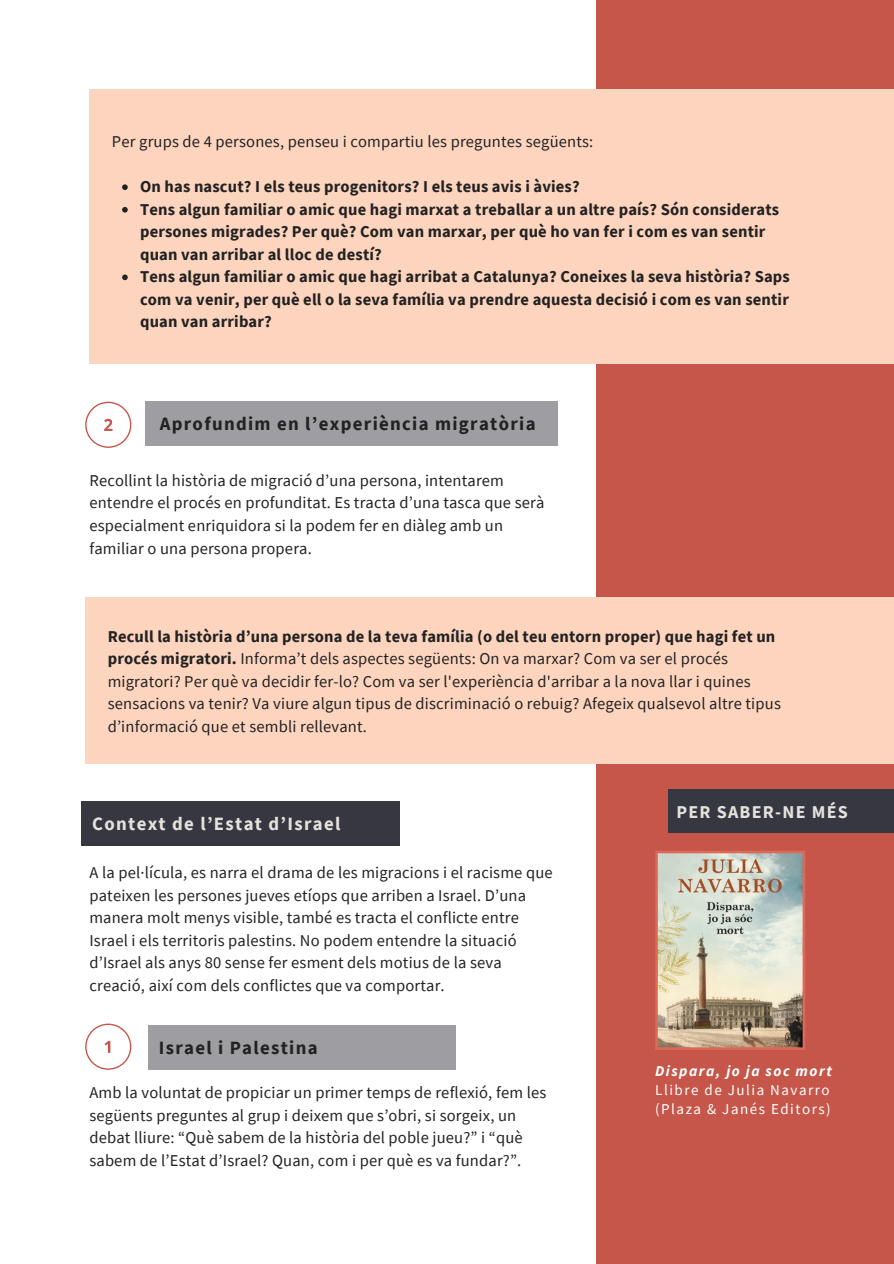
<style>
.page{position:relative;width:894px;height:1264px;background:#fff}
.page>*{position:absolute;margin:0;border:0;box-sizing:border-box;transform-origin:0 0}
.t1{font:700 18.75px "Source Sans Pro";letter-spacing:.07em;color:#222}
.t2{font:700 18.75px "Source Sans Pro";letter-spacing:.07em;color:#e5e2de}
.t3{font:700 18px "Source Sans Pro";letter-spacing:.07em;color:#e5e2de}
.t4{font:16.5px/22.5px "Source Sans Pro";letter-spacing:.01em;color:#222}
.t5{font:700 16.5px/22.5px "Source Sans Pro";letter-spacing:.01em;color:#222}
.t6{font:15px/19.2px "Source Sans Pro";letter-spacing:.1em;color:#fff}
.t7{font:italic 700 15px "Source Sans Pro";letter-spacing:.1em;color:#fff}
.s1{font-weight:700}
</style>
<div class="page">
<div style="left:596px;top:0;width:297px;height:1263px;background:#c55649"></div>
<div style="left:89px;top:89px;width:804px;height:275px;background:#fdd4be"></div>
<div style="left:145px;top:402px;width:412px;height:44px;background:#9d9da2"></div>
<svg style="left:85px;top:402px;width:46px;height:46px"></svg>
<div style="left:85px;top:597px;width:808px;height:167px;background:#fdd4be"></div>
<div style="left:668px;top:789px;width:225px;height:43px;background:#373741"></div>
<div style="left:148px;top:1025px;width:307px;height:44px;background:#9d9da2"></div>
<svg style="left:85px;top:1023px;width:46px;height:46px"></svg>
<svg style="left:122px;top:184px;width:6px;height:6px"></svg>
<svg style="left:122px;top:207px;width:6px;height:5px"></svg>
<svg style="left:122px;top:274px;width:6px;height:6px"></svg>
<img style="left:655px;top:851px;width:150px;height:198px">
<div style="left:81px;top:801px;width:319px;height:44px;background:#373741"></div>
<p class="t4" style="left:112px;top:130px;width:483px">Per grups de 4 persones, penseu i compartiu les preguntes següents:</p>
<p class="t5" style="left:140px;top:175px;width:651px">On has nascut? I els teus progenitors? I els teus avis i àvies?<br>Tens algun familiar o amic que hagi marxat a treballar a un altre país? Són considerats persones migrades? Per què? Com van marxar, per què ho van fer i com es van sentir quan van arribar al lloc de destí?<br>Tens algun familiar o amic que hagi arribat a Catalunya? Coneixes la seva història? Saps com va venir, per què ell o la seva família va prendre aquesta decisió i com es van sentir quan van arribar?</p>
<p class="t1" style="left:160px;top:412px;width:377px">Aprofundim en l’experiència migratòria</p>
<p class="t4" style="left:89px;top:469px;width:456px">Recollint la història de migració d’una persona, intentarem entendre el procés en profunditat. Es tracta d’una tasca que serà especialment enriquidora si la podem fer en diàleg amb un familiar o una persona propera.</p>
<p class="t4" style="left:108px;top:624px;width:674px"><span class="s1">Recull la història d’una persona de la teva família (o del teu entorn proper) que hagi fet un procés migratori.</span> Informa’t dels aspectes següents: On va marxar? Com va ser el procés migratori? Per què va decidir fer-lo? Com va ser l'experiència d'arribar a la nova llar i quines sensacions va tenir? Va viure algun tipus de discriminació o rebuig? Afegeix qualsevol altre tipus d’informació que et sembli rellevant.</p>
<p class="t2" style="left:92px;top:811px;width:249px">Context de l’Estat d’Israel</p>
<p class="t4" style="left:89px;top:861px;width:464px">A la pel·lícula, es narra el drama de les migracions i el racisme que pateixen les persones jueves etíops que arriben a Israel. D’una manera molt menys visible, també es tracta el conflicte entre Israel i els territoris palestins. No podem entendre la situació d’Israel als anys 80 sense fer esment dels motius de la seva creació, així com dels conflictes que va comportar.</p>
<p class="t1" style="left:159px;top:1035px;width:160px">Israel i Palestina</p>
<p class="t4" style="left:89px;top:1080px;width:458px">Amb la voluntat de propiciar un primer temps de reflexió, fem les següents preguntes al grup i deixem que s’obri, si sorgeix, un debat lliure: “Què sabem de la història del poble jueu?” i “què sabem de l’Estat d’Israel? Quan, com i per què es va fundar?”.</p>
<p class="t3" style="left:676px;top:800px;width:173px">PER SABER-NE MÉS</p>
<p class="t7" style="left:655px;top:1060px;width:178px">Dispara, jo ja soc mort</p>
<p class="t6" style="left:655px;top:1079px;width:177px">Llibre de Julia Navarro (Plaza &amp; Janés Editors)</p>
</div>
